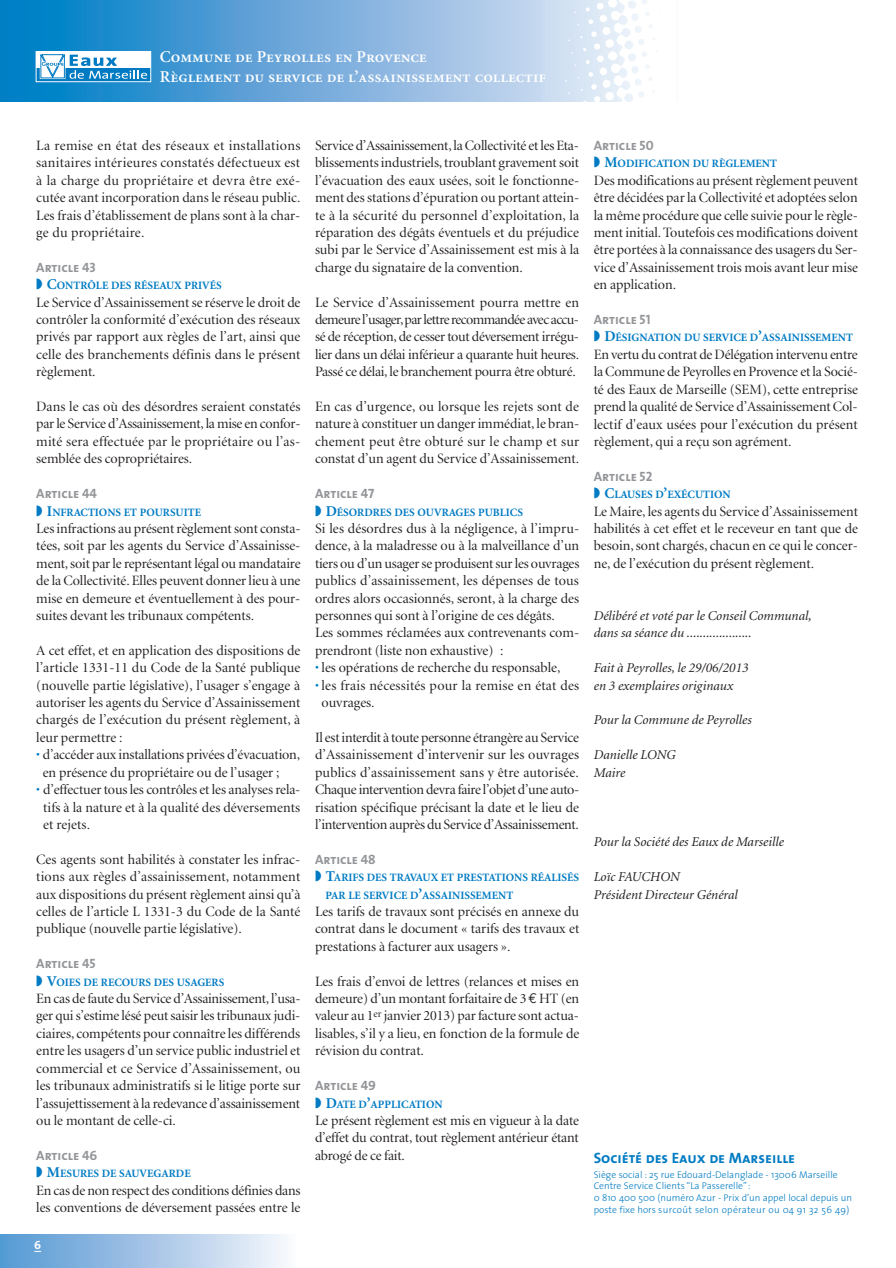
<style>
.page{position:relative;width:896px;height:1268px;background:#fff}
.page>*{position:absolute;margin:0;border:0;box-sizing:border-box;transform-origin:0 0}
.t1{font:16.5px/19.8px "Minion Semibold SC";color:#fff}
.t2{font:15px "The Sans Bold Caps";color:#007bc3}
.t3{font:14.25px/17.4px "Minion Display";color:#231f20;text-align:justify}
.t4{font:14.25px/17.4px "Minion Display";letter-spacing:.02em;color:#231f20}
.t5{font:italic 13.5px/17.4px "Minion";color:#231f20}
.t6{font:13.5px "The Sans Bold Caps";color:#939598}
.t7{font:12px "The Sans Bold Caps";color:#fff}
.t8{font:700 11.25px/17.4px "Minion";color:#007bc3}
.t9{font:300 9.75px/11.7px "The Sans";color:#007bc3}
.s1{font-size:15px}
.s2{color:#007bc3}
.s3{font-family:"Euro Mono"}
</style>
<div class="page">
<div style="left:0;top:1233px;width:296px;height:34px;background:linear-gradient(to right,#5497d3,#f8f7fc)"></div>
<svg style="left:0;top:0;width:541px;height:101px;background:#65a7d9"></svg>
<img style="left:541px;top:0;width:113px;height:102px">
<svg style="left:38px;top:53px;width:111px;height:27px"></svg>
<div style="left:36px;top:51px;width:115px;height:31px;border:1px solid #fff"></div>
<p class="t1" style="left:160px;top:48px;width:387px">Commune de Peyrolles en Provence<br>Règlement du service de l’assainissement collectif</p>
<p class="t3" style="left:36px;top:138px;width:266px">La remise en état des réseaux et installations sanitaires intérieures constatés défectueux est à la charge du propriétaire et devra être exé&shy;cutée avant incorporation dans le réseau public.<br>Les frais d’établissement de plans sont à la char&shy;ge du propriétaire.</p>
<p class="t6" style="left:36px;top:263px;width:61px">Article 43</p>
<p class="t8" style="left:36px;top:278px;width:187px">◗ <span class="s1">C</span>ONTRÔLE DES RÉSEAUX PRIVÉS</p>
<p class="t3" style="left:36px;top:294px;width:266px">Le Service d’Assainissement se réserve le droit de contrôler la conformité d’exécution des réseaux privés par rapport aux règles de l’art, ainsi que celle des branchements définis dans le présent règlement.</p>
<p class="t3" style="left:36px;top:399px;width:266px">Dans le cas où des désordres seraient constatés par le Service d’Assainissement, la mise en confor&shy;mité sera effectuée par le propriétaire ou l’as&shy;semblée des copropriétaires.</p>
<p class="t6" style="left:36px;top:489px;width:62px">Article 44</p>
<p class="t8" style="left:36px;top:504px;width:166px">◗ <span class="s1">I</span>NFRACTIONS ET POURSUITE</p>
<p class="t3" style="left:36px;top:521px;width:266px">Les infractions au présent règlement sont consta&shy;tées, soit par les agents du Service d’Assainisse&shy;ment, soit par le représentant légal ou mandataire de la Collectivité. Elles peuvent donner lieu à une mise en demeure et éventuellement à des pour&shy;suites devant les tribunaux compétents.</p>
<p class="t3" style="left:36px;top:642px;width:266px">A cet effet, et en application des dispositions de l’article 1331-11 du Code de la Santé publique (nouvelle partie législative), l’usager s’engage à autoriser les agents du Service d’Assainissement chargés de l’exécution du présent règlement, à leur permettre :</p>
<p class="t3" style="left:43px;top:747px;width:259px;text-indent:-6px"><span class="s2">•</span> d’accéder aux installations privées d’évacuation, en présence du propriétaire ou de l’usager ;</p>
<p class="t3" style="left:43px;top:782px;width:259px;text-indent:-7px"><span class="s2">•</span> d’effectuer tous les contrôles et les analyses rela&shy;tifs à la nature et à la qualité des déversements et rejets.</p>
<p class="t3" style="left:36px;top:851px;width:266px">Ces agents sont habilités à constater les infrac&shy;tions aux règles d’assainissement, notamment aux dispositions du présent règlement ainsi qu’à celles de l’article L 1331-3 du Code de la Santé publique (nouvelle partie législative).</p>
<p class="t6" style="left:36px;top:959px;width:61px">Article 45</p>
<p class="t8" style="left:36px;top:974px;width:189px">◗ <span class="s1">V</span>OIES DE RECOURS DES USAGERS</p>
<p class="t3" style="left:36px;top:990px;width:266px">En cas de faute du Service d’Assainissement, l’usa&shy;ger qui s’estime lésé peut saisir les tribunaux judi&shy;ciaires, compétents pour connaître les différends entre les usagers d’un service public industriel et commercial et ce Service d’Assainissement, ou les tribunaux administratifs si le litige porte sur l’assujettissement à la redevance d’assainissement ou le montant de celle-ci.</p>
<p class="t6" style="left:36px;top:1150px;width:63px">Article 46</p>
<p class="t8" style="left:36px;top:1165px;width:156px">◗ <span class="s1">M</span>ESURES DE SAUVEGARDE</p>
<p class="t3" style="left:36px;top:1182px;width:266px">En cas de non respect des conditions définies dans les conventions de déversement passées entre le</p>
<p class="t7" style="left:34px;top:1241px;width:8px">6</p>
<p class="t3" style="left:315px;top:138px;width:266px">Service d’Assainissement, la Collectivité et les Eta&shy;blissements industriels, troublant gravement soit l’évacuation des eaux usées, soit le fonctionne&shy;ment des stations d’épuration ou portant attein&shy;te à la sécurité du personnel d’exploitation, la réparation des dégâts éventuels et du préjudice subi par le Service d’Assainissement est mis à la charge du signataire de la convention.</p>
<p class="t3" style="left:315px;top:294px;width:265px">Le Service d’Assainissement pourra mettre en demeure l’usager, par lettre recommandée avec accu&shy;sé de réception, de cesser tout déversement irrégu&shy;lier dans un délai inférieur a quarante huit heures.<br>Passé ce délai, le branchement pourra être obturé.</p>
<p class="t3" style="left:315px;top:399px;width:266px">En cas d’urgence, ou lorsque les rejets sont de nature à constituer un danger immédiat, le bran&shy;chement peut être obturé sur le champ et sur constat d’un agent du Service d’Assainissement.</p>
<p class="t6" style="left:315px;top:489px;width:61px">Article 47</p>
<p class="t8" style="left:315px;top:504px;width:209px">◗ <span class="s1">D</span>ÉSORDRES DES OUVRAGES PUBLICS</p>
<p class="t3" style="left:315px;top:521px;width:266px;text-align:left">Si les désordres dus à la négligence, à l’impru&shy;dence, à la maladresse ou à la malveillance d’un tiers ou d’un usager se produisent sur les ouvrages publics d’assainissement, les dépenses de tous ordres alors occasionnés, seront, à la charge des personnes qui sont à l’origine de ces dégâts.<br>Les sommes réclamées aux contrevenants com&shy;prendront (liste non exhaustive) :</p>
<p class="t3" style="left:315px;top:660px;width:247px"><span class="s2">•</span> les opérations de recherche du responsable,</p>
<p class="t4" style="left:321px;top:677px;width:259px;text-indent:-6px"><span class="s2">•</span> les frais nécessités pour la remise en état des ouvrages.</p>
<p class="t3" style="left:315px;top:729px;width:266px">Il est interdit à toute personne étrangère au Service d’Assainissement d’intervenir sur les ouvrages publics d’assainissement sans y être autorisée.<br>Chaque intervention devra faire l’objet d’une auto&shy;risation spécifique précisant la date et le lieu de l’intervention auprès du Service d’Assainissement.</p>
<p class="t6" style="left:315px;top:854px;width:62px">Article 48</p>
<p class="t8" style="left:325px;top:869px;width:255px;text-indent:-11px">◗ <span class="s1">T</span>ARIFS DES TRAVAUX ET PRESTATIONS RÉALISÉS<br>PAR LE SERVICE D<span class="s1">’</span>ASSAINISSEMENT</p>
<p class="t3" style="left:315px;top:903px;width:266px">Les tarifs de travaux sont précisés en annexe du contrat dans le document « tarifs des travaux et prestations à facturer aux usagers ».</p>
<p class="t3" style="left:315px;top:973px;width:266px">Les frais d’envoi de lettres (relances et mises en demeure) d’un montant forfaitaire de 3 <span class="s3">€</span> HT (en valeur au 1<sup>er</sup> janvier 2013) par facture sont actua&shy;lisables, s’il y a lieu, en fonction de la formule de révision du contrat.</p>
<p class="t6" style="left:315px;top:1080px;width:63px">Article 49</p>
<p class="t8" style="left:315px;top:1095px;width:129px">◗ <span class="s1">D</span>ATE D<span class="s1">’</span>APPLICATION</p>
<p class="t3" style="left:315px;top:1112px;width:265px">Le présent règlement est mis en vigueur à la date d’effet du contrat, tout règlement antérieur étant abrogé de ce fait.</p>
<p class="t6" style="left:593px;top:141px;width:61px">Article 50</p>
<p class="t8" style="left:593px;top:156px;width:185px">◗ <span class="s1">M</span>ODIFICATION DU RÈGLEMENT</p>
<p class="t3" style="left:593px;top:173px;width:266px">Des modifications au présent règlement peuvent être décidées par la Collectivité et adoptées selon la même procédure que celle suivie pour le règle&shy;ment initial. Toutefois ces modifications doivent être portées à la connaissance des usagers du Ser&shy;vice d’Assainissement trois mois avant leur mise en application.</p>
<p class="t6" style="left:593px;top:315px;width:58px">Article 51</p>
<p class="t8" style="left:593px;top:330px;width:261px">◗ <span class="s1">D</span>ÉSIGNATION DU SERVICE D<span class="s1">’</span>ASSAINISSEMENT</p>
<p class="t3" style="left:593px;top:347px;width:266px">En vertu du contrat de Délégation intervenu entre la Commune de Peyrolles en Provence et la Socié&shy;té des Eaux de Marseille (SEM), cette entreprise prend la qualité de Service d’Assainissement Col&shy;lectif d'eaux usées pour l’exécution du présent règlement, qui a reçu son agrément.</p>
<p class="t6" style="left:593px;top:471px;width:60px">Article 52</p>
<p class="t8" style="left:593px;top:486px;width:138px">◗ <span class="s1">C</span>LAUSES D<span class="s1">’</span>EXÉCUTION</p>
<p class="t3" style="left:593px;top:503px;width:266px">Le Maire, les agents du Service d’Assainissement habilités à cet effet et le receveur en tant que de besoin, sont chargés, chacun en ce qui le concer&shy;ne, de l’exécution du présent règlement.</p>
<p class="t5" style="left:593px;top:608px;width:219px">Délibéré et voté par le Conseil Communal, dans sa séance du ....................</p>
<p class="t5" style="left:593px;top:660px;width:156px">Fait à Peyrolles, le 29/06/2013 en 3 exemplaires originaux</p>
<p class="t5" style="left:593px;top:712px;width:159px">Pour la Commune de Peyrolles</p>
<p class="t5" style="left:593px;top:747px;width:84px">Danielle LONG<br>Maire</p>
<p class="t5" style="left:593px;top:834px;width:192px">Pour la Société des Eaux de Marseille</p>
<p class="t5" style="left:593px;top:869px;width:146px">Loïc FAUCHON<br>Président Directeur Général</p>
<p class="t2" style="left:593px;top:1153px;width:203px">Société des Eaux de Marseille</p>
<p class="t9" style="left:593px;top:1169px;width:260px">Siège social : 25 rue Edouard-Delanglade - 13006 Marseille Centre Service Clients “La Passerelle”:<br>0 810 400 500 (numéro Azur - Prix d’un appel local depuis un poste fixe hors surcoût selon opérateur ou 04 91 32 56 49)</p>
</div>
